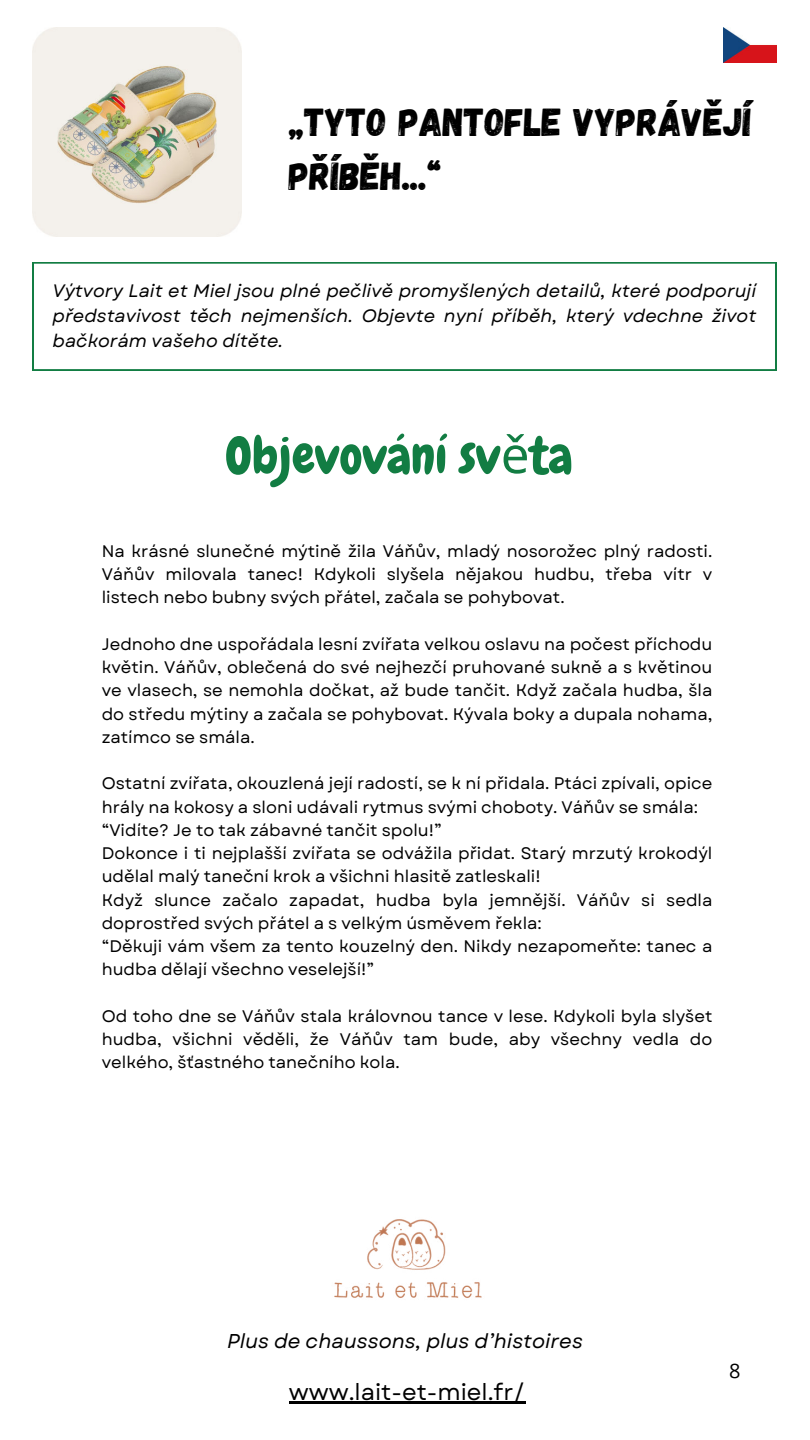
<style>
.page{position:relative;width:810px;height:1440px;background:#fff}
.page>*{position:absolute;margin:0;border:0;box-sizing:border-box;transform-origin:0 0}
.t1{font:51px "Chewy";color:#127d43}
.t2{font:39px/54px "Gagalin";color:#000}
.t3{font:23px "Garet";color:#000}
.t4{font:italic 20px "Garet";color:#000}
.t5{font:20px "Open Sans";color:#000}
.t6{font:italic 18px/24.8px "Garet";color:#000;text-align:justify}
.t7{font:16.7px/23.2px "Garet";color:#000;text-align:justify}
.s1{font-family:"Noto Sans"}
</style>
<div class="page">
<img style="left:334px;top:1219px;width:148px;height:79px">
<svg style="left:33px;top:262px;width:743px;height:109px"></svg>
<img style="left:724px;top:27px;width:52px;height:35px">
<hr style="left:289px;top:1402px;width:236px;height:2px;background:#000">
<img style="left:32px;top:27px;width:210px;height:209px">
<h2 class="t2" style="left:289px;top:95px;width:464px">„,TYTO PANTOFLE VYPRÁVĚJÍ<br>PŘÍBĚH...“</h2>
<p class="t6" style="left:53px;top:279px;width:705px">Výtvory Lait et Miel jsou plné pečlivě promyšlených detailů, které podporují představivost těch nejmenších. Objevte nyní příběh, který vdechne život bačkorám vašeho dítěte.</p>
<h1 class="t1" style="left:225px;top:423px;width:349px">Objevování sv<span class="s1">ě</span>ta</h1>
<p class="t7" style="left:102px;top:540px;width:612px">Na krásné slunečné mýtině žila Váňův, mladý nosorožec plný radosti.<br>Váňův milovala tanec! Kdykoli slyšela nějakou hudbu, třeba vítr v listech nebo bubny svých přátel, začala se pohybovat.</p>
<p class="t7" style="left:102px;top:633px;width:612px">Jednoho dne uspořádala lesní zvířata velkou oslavu na počest příchodu květin. Váňův, oblečená do své nejhezčí pruhované sukně a s květinou ve vlasech, se nemohla dočkat, až bude tančit. Když začala hudba, šla do středu mýtiny a začala se pohybovat. Kývala boky a dupala nohama, zatímco se smála.</p>
<p class="t7" style="left:102px;top:772px;width:612px;text-align:left">Ostatní zvířata, okouzlená její radostí, se k ní přidala. Ptáci zpívali, opice hrály na kokosy a sloni udávali rytmus svými choboty. Váňův se smála: “Vidíte? Je to tak zábavné tančit spolu!”<br>Dokonce i ti nejplašší zvířata se odvážila přidat. Starý mrzutý krokodýl udělal malý taneční krok a všichni hlasitě zatleskali!<br>Když slunce začalo zapadat, hudba byla jemnější. Váňův si sedla doprostřed svých přátel a s velkým úsměvem řekla:<br>“Děkuji vám všem za tento kouzelný den. Nikdy nezapomeňte: tanec a hudba dělají všechno veselejší!”</p>
<p class="t7" style="left:102px;top:1005px;width:612px">Od toho dne se Váňův stala královnou tance v lese. Kdykoli byla slyšet hudba, všichni věděli, že Váňův tam bude, aby všechny vedla do velkého, šťastného tanečního kola.</p>
<p class="t4" style="left:227px;top:1328px;width:357px">Plus de chaussons, plus d’histoires</p>
<h3 class="t3" style="left:289px;top:1378px;width:238px">www.lait-et-miel.fr/</h3>
<p class="t5" style="left:729px;top:1357px;width:13px">8</p>
</div>
